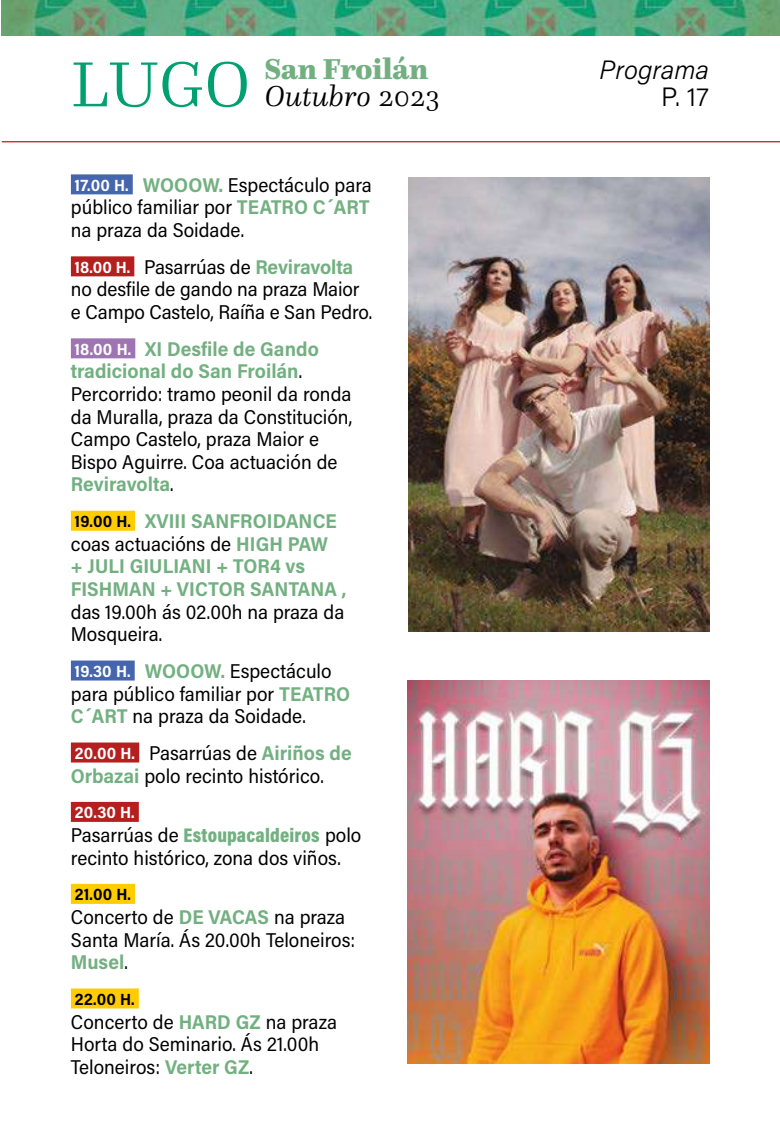
<style>
.page{position:relative;width:780px;height:1134px;background:#fff}
.page>*{position:absolute;margin:0;border:0;box-sizing:border-box;transform-origin:0 0}
.t1{font:300 66.25px "Questa";color:#00a070}
.t2{font:900 30px/27.5px "Questa";color:#73b081}
.t3{font:italic 300 26.5px "Acumin Pro";color:#000}
.t4{font:300 26.5px "Acumin Pro";color:#000}
.t5{font:20px/22.5px "Acumin Pro Semi Cond";color:#000}
.t6{font:700 20px/22.5px "Acumin Pro Semi Cond";letter-spacing:.005em;color:#73b081}
.t7{font:900 20px "Acumin Pro Cond";letter-spacing:.01em;color:#73b081}
.t8{font:700 16.25px "Acumin Pro Semi Cond";letter-spacing:.02em;color:#000}
.t9{font:700 16.25px "Acumin Pro Semi Cond";color:#fff}
.s1{font-weight:300;font-style:italic;color:#000}
.s2{font-weight:300;color:#000}
.s3{font-weight:700;font-size:16.25px;color:#fff}
.s4{font-weight:700;color:#73b081}
.s5{font-size:16.25px;color:#000}
.s6{font-weight:400;color:#000}
.s7{font-family:"Acumin Pro Semi Cond";font-weight:400;color:#000}
</style>
<div class="page">
<img style="left:2px;top:0;width:778px;height:35px">
<hr style="left:2px;top:141px;width:778px;height:1px;background:#b51f1f">
<div style="left:71px;top:174px;width:62px;height:20px;background:#4565ad"></div>
<div style="left:71px;top:256px;width:63px;height:20px;background:#b51f1f"></div>
<div style="left:71px;top:338px;width:64px;height:20px;background:#9e75b2"></div>
<div style="left:71px;top:511px;width:64px;height:20px;background:#fc0"></div>
<div style="left:71px;top:660px;width:64px;height:20px;background:#4565ad"></div>
<div style="left:71px;top:742px;width:68px;height:20px;background:#b51f1f"></div>
<div style="left:71px;top:802px;width:68px;height:20px;background:#b51f1f"></div>
<div style="left:71px;top:884px;width:64px;height:20px;background:#fc0"></div>
<div style="left:71px;top:988px;width:68px;height:20px;background:#fc0"></div>
<img style="left:408px;top:177px;width:302px;height:454px">
<img style="left:407px;top:680px;width:302px;height:383px">
<h1 class="t1" style="left:71px;top:43px;width:181px">LUGO</h1>
<h2 class="t2" style="left:264px;top:55px;width:177px">San Froilán<br><span class="s1">Outubro</span> <span class="s2">2023</span></h2>
<h3 class="t3" style="left:599px;top:51px;width:111px">Programa</h3>
<h3 class="t4" style="left:661px;top:79px;width:49px">P. 17</h3>
<p class="t5" style="left:71px;top:173px;width:302px;text-align:justify"><span class="s3">17.00 H.</span> <span class="s4">WOOOW.</span> Espectáculo para público familiar por <span class="s4">TEATRO C´ART </span>na praza da Soidade.</p>
<p class="t5" style="left:71px;top:255px;width:303px"><span class="s3">18.00 H.</span> Pasarrúas de <span class="s4">Reviravolta </span>no desfile de gando na praza Maior e Campo Castelo, Raíña e San Pedro.</p>
<p class="t5" style="left:71px;top:337px;width:283px"><span class="s3">18.00 H.</span> <span class="s4">XI Desfile de Gando tradicional do San Froilán</span>.<br>Percorrido: tramo peonil da ronda da Muralla, praza da Constitución,<br>Campo Castelo, praza Maior e<br>Bispo Aguirre. Coa actuación de<br><span class="s4">Reviravolta</span>.</p>
<p class="t6" style="left:71px;top:509px;width:277px"><span class="s5">19.00 H.</span> XVIII SANFROIDANCE <span class="s6">coas actuacións de</span> HIGH PAW<br>+ JULI GIULIANI + TOR4 vs<br>FISHMAN + VICTOR SANTANA ,</p>
<p class="t5" style="left:71px;top:600px;width:275px">das 19.00h ás 02.00h na praza da<br>Mosqueira.</p>
<p class="t5" style="left:71px;top:659px;width:281px"><span class="s3">19.30 H.</span> <span class="s4">WOOOW.</span> Espectáculo para público familiar por <span class="s4">TEATRO<br>C´ART</span> na praza da Soidade.</p>
<p class="t5" style="left:71px;top:741px;width:282px"><span class="s3">20.00 H.</span> Pasarrúas de <span class="s4">Airiños de<br>Orbazai</span> polo recinto histórico.</p>
<p class="t9" style="left:75px;top:801px;width:61px">20.30 H.</p>
<p class="t7" style="left:71px;top:822px;width:292px"><span class="s7">Pasarrúas de</span> Estoupacaldeiros <span class="s7">polo</span></p>
<p class="t5" style="left:71px;top:845px;width:271px">recinto histórico, zona dos viños.</p>
<p class="t8" style="left:75px;top:883px;width:57px">21.00 H.</p>
<p class="t5" style="left:71px;top:905px;width:286px">Concerto de <span class="s4">DE VACAS</span> na praza<br>Santa María. Ás 20.00h Teloneiros:<br><span class="s4">Musel</span>.</p>
<p class="t8" style="left:75px;top:987px;width:61px">22.00 H.</p>
<p class="t5" style="left:71px;top:1009px;width:268px">Concerto de <span class="s4">HARD GZ</span> na praza<br>Horta do Seminario. Ás 21.00h<br>Teloneiros: <span class="s4">Verter GZ</span>.</p>
</div>
